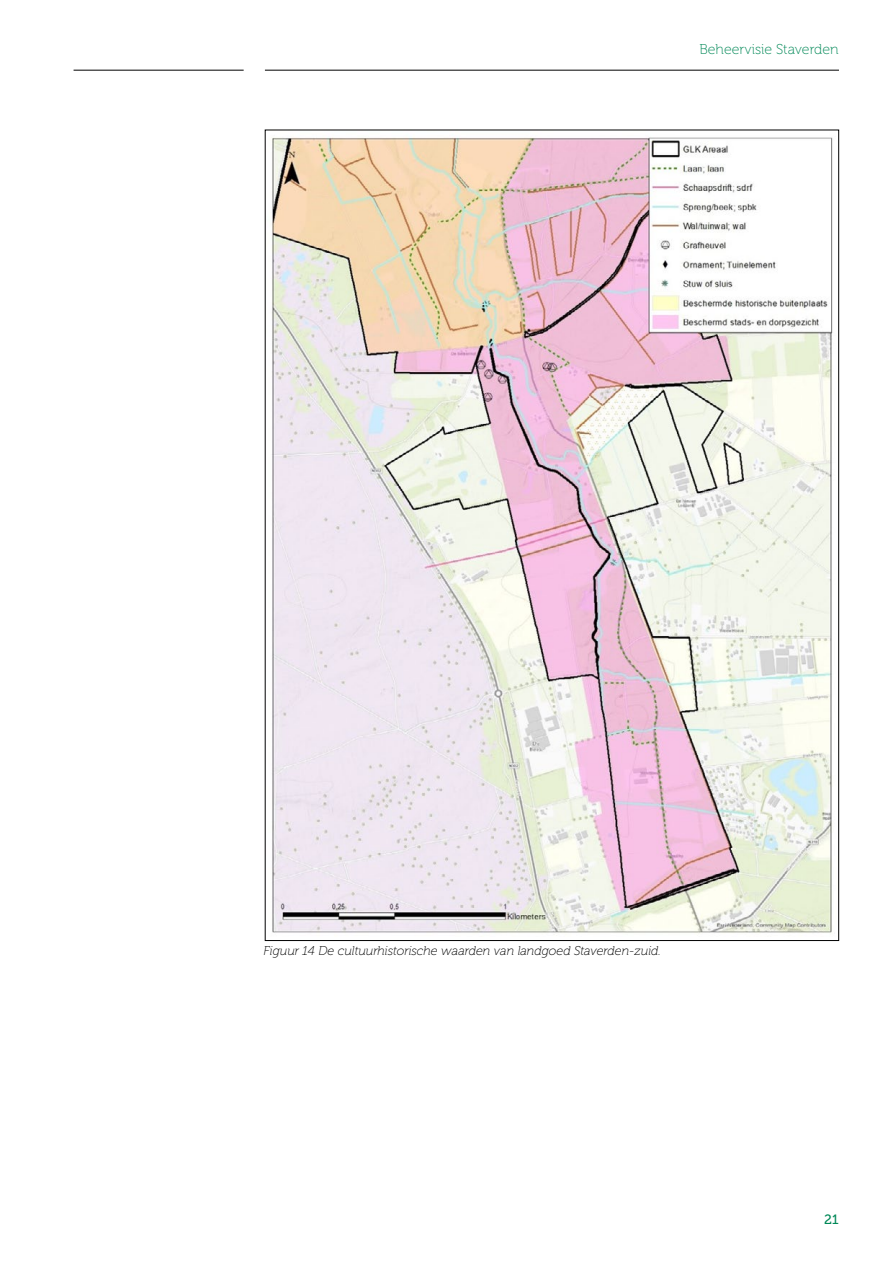
<style>
.page{position:relative;width:893px;height:1263px;background:#fff}
.page>*{position:absolute;margin:0;border:0;box-sizing:border-box;transform-origin:0 0}
.t1{font:14.25px "Museo 100";color:#008857}
.t2{font:13.5px "Museo Slab 500";color:#008857}
.t3{font:italic 12.75px "Museo 100";color:#000}
</style>
<div class="page">
<hr style="left:265px;top:70px;width:574px;height:1px;background:#000">
<hr style="left:74px;top:70px;width:170px;height:1px;background:#000">
<img style="left:272px;top:137px;width:561px;height:796px">
<p class="t1" style="left:699px;top:42px;width:141px">Beheervisie Staverden</p>
<p class="t3" style="left:264px;top:943px;width:399px">Figuur 14 De cultuurhistorische waarden van landgoed Staverden-zuid.</p>
<p class="t2" style="left:824px;top:1212px;width:16px">21</p>
</div>
